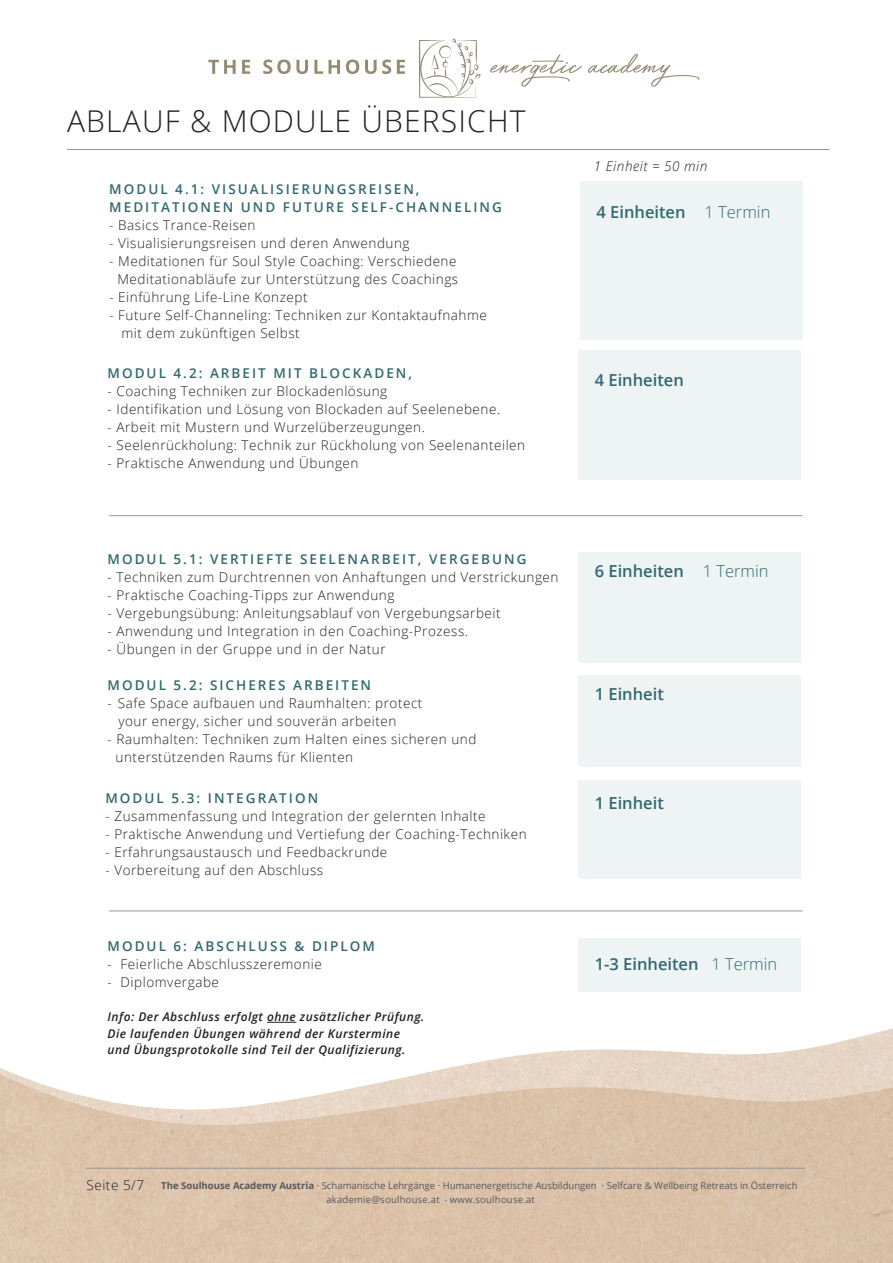
<style>
.page{position:relative;width:893px;height:1263px;background:#fff}
.page>*{position:absolute;margin:0;border:0;box-sizing:border-box;transform-origin:0 0}
.t1{font:300 30px "Open Sans";letter-spacing:.04em;color:#231f20}
.t2{font:600 16.5px "Open Sans";color:#31686f}
.t3{font:300 13.5px/18px "Open Sans";letter-spacing:.04em;color:#231f20}
.t4{font:600 13.5px/18px "Open Sans";letter-spacing:.15em;color:#31686f}
.t5{font:italic 300 13.5px "Open Sans";letter-spacing:.04em;color:#231f20}
.t6{font:italic 600 12px/16.5px "Open Sans";letter-spacing:.04em;color:#231f20}
.t7{font:9.6px/14.4px "Open Sans";color:#57585a}
.s1{font-weight:300}
.s2{font-weight:700}
</style>
<div class="page">
<img style="left:0;top:1028px;width:893px;height:46px">
<img style="left:0;top:1074px;width:893px;height:189px">
<hr style="left:85px;top:1168px;width:720px;height:1px;background:#939598">
<svg style="left:267px;top:1022px;width:29px;height:1px"></svg>
<div style="left:578px;top:350px;width:223px;height:129px;background:#eef3f4"></div>
<div style="left:578px;top:552px;width:223px;height:110px;background:#eef3f4"></div>
<div style="left:578px;top:675px;width:223px;height:92px;background:#eef3f4"></div>
<div style="left:578px;top:781px;width:223px;height:98px;background:#eef3f4"></div>
<div style="left:578px;top:938px;width:223px;height:54px;background:#eef3f4"></div>
<hr style="left:109px;top:515px;width:693px;height:1px;background:#939598">
<hr style="left:109px;top:910px;width:693px;height:1px;background:#939598">
<svg style="left:419px;top:39px;width:62px;height:59px"></svg>
<svg style="left:208px;top:60px;width:28px;height:14px"></svg>
<svg style="left:242px;top:60px;width:8px;height:14px"></svg>
<svg style="left:263px;top:60px;width:45px;height:14px"></svg>
<svg style="left:314px;top:60px;width:26px;height:14px"></svg>
<svg style="left:346px;top:60px;width:13px;height:14px"></svg>
<svg style="left:365px;top:60px;width:26px;height:14px"></svg>
<svg style="left:397px;top:60px;width:8px;height:14px"></svg>
<svg style="left:490px;top:55px;width:92px;height:32px"></svg>
<svg style="left:588px;top:54px;width:112px;height:33px"></svg>
<div style="left:580px;top:181px;width:222px;height:159px;background:#eef3f4"></div>
<hr style="left:67px;top:149px;width:762px;height:1px;background:#939598">
<h1 class="t1" style="left:67px;top:100px;width:460px">ABLAUF &amp; MODULE ÜBERSICHT</h1>
<p class="t4" style="left:109px;top:179px;width:394px">MODUL 4.1: VISUALISIERUNGSREISEN,<br>MEDITATIONEN UND FUTURE SELF-CHANNELING</p>
<p class="t3" style="left:109px;top:215px;width:148px">- Basics Trance-Reisen</p>
<p class="t3" style="left:109px;top:233px;width:302px">- Visualisierungsreisen und deren Anwendung</p>
<p class="t3" style="left:109px;top:251px;width:350px;text-align:right">- Meditationen für Soul Style Coaching: Verschiedene<br>Meditationabläufe zur Unterstützung des Coachings</p>
<p class="t3" style="left:109px;top:287px;width:200px">- Einführung Life-Line Konzept</p>
<p class="t3" style="left:121px;top:305px;width:367px;text-indent:-12px">- Future Self-Channeling: Techniken zur Kontaktaufnahme mit dem zukünftigen Selbst</p>
<p class="t4" style="left:108px;top:364px;width:306px">MODUL 4.2: ARBEIT MIT BLOCKADEN,</p>
<p class="t3" style="left:108px;top:382px;width:281px">- Coaching Techniken zur Blockadenlösung</p>
<p class="t3" style="left:108px;top:400px;width:394px">- Identifikation und Lösung von Blockaden auf Seelenebene.</p>
<p class="t3" style="left:108px;top:418px;width:319px">- Arbeit mit Mustern und Wurzelüberzeugungen.</p>
<p class="t3" style="left:108px;top:436px;width:419px">- Seelenrückholung: Technik zur Rückholung von Seelenanteilen</p>
<p class="t3" style="left:108px;top:454px;width:252px">- Praktische Anwendung und Übungen</p>
<p class="t4" style="left:108px;top:550px;width:420px">MODUL 5.1: VERTIEFTE SEELENARBEIT, VERGEBUNG</p>
<p class="t3" style="left:108px;top:568px;width:452px">- Techniken zum Durchtrennen von Anhaftungen und Verstrickungen</p>
<p class="t3" style="left:108px;top:586px;width:288px">- Praktische Coaching-Tipps zur Anwendung</p>
<p class="t3" style="left:108px;top:604px;width:395px">- Vergebungsübung: Anleitungsablauf von Vergebungsarbeit</p>
<p class="t3" style="left:108px;top:622px;width:362px">- Anwendung und Integration in den Coaching-Prozess.</p>
<p class="t3" style="left:108px;top:640px;width:280px">- Übungen in der Gruppe und in der Natur</p>
<p class="t4" style="left:108px;top:676px;width:265px">MODUL 5.2: SICHERES ARBEITEN</p>
<p class="t3" style="left:118px;top:694px;width:306px;text-indent:-11px">- Safe Space aufbauen und Raumhalten: protect your energy, sicher und souverän arbeiten</p>
<p class="t3" style="left:116px;top:730px;width:362px;text-indent:-8px">- Raumhalten: Techniken zum Halten eines sicheren und unterstützenden Raums für Klienten</p>
<p class="t4" style="left:105px;top:789px;width:214px">MODUL 5.3: INTEGRATION</p>
<p class="t3" style="left:105px;top:807px;width:382px">- Zusammenfassung und Integration der gelernten Inhalte</p>
<p class="t3" style="left:105px;top:825px;width:423px">- Praktische Anwendung und Vertiefung der Coaching-Techniken</p>
<p class="t3" style="left:105px;top:843px;width:283px">- Erfahrungsaustausch und Feedbackrunde</p>
<p class="t3" style="left:105px;top:861px;width:219px">- Vorbereitung auf den Abschluss</p>
<p class="t4" style="left:108px;top:937px;width:269px">MODUL 6: ABSCHLUSS &amp; DIPLOM</p>
<p class="t3" style="left:108px;top:954px;width:216px">- Feierliche Abschlusszeremonie</p>
<p class="t3" style="left:108px;top:972px;width:113px">- Diplomvergabe</p>
<p class="t6" style="left:108px;top:1008px;width:318px">Info: Der Abschluss erfolgt ohne zusätzlicher Prüfung.<br>Die laufenden Übungen während der Kurstermine und Übungsprotokolle sind Teil der Qualifizierung.</p>
<p class="t5" style="left:594px;top:157px;width:115px">1 Einheit = 50 min</p>
<p class="t2" style="left:596px;top:201px;width:175px">4 Einheiten <span class="s1">1 Termin</span></p>
<p class="t2" style="left:595px;top:369px;width:91px">4 Einheiten</p>
<p class="t2" style="left:595px;top:560px;width:175px">6 Einheiten <span class="s1">1 Termin</span></p>
<p class="t2" style="left:595px;top:683px;width:71px">1 Einheit</p>
<p class="t2" style="left:595px;top:791px;width:71px">1 Einheit</p>
<p class="t2" style="left:595px;top:952px;width:184px">1-3 Einheiten <span class="s1">1 Termin</span></p>
<p class="t3" style="left:87px;top:1175px;width:59px">Seite 5/7</p>
<p class="t7" style="left:326px;top:1178px;width:473px;text-indent:-165px"><span class="s2">The Soulhouse Academy Austria</span> . Schamanische Lehrgänge . Humanenergetische Ausbildungen . Selfcare &amp; Wellbeing Retreats in Österreich akademie@soulhouse.at . www.soulhouse.at</p>
</div>
